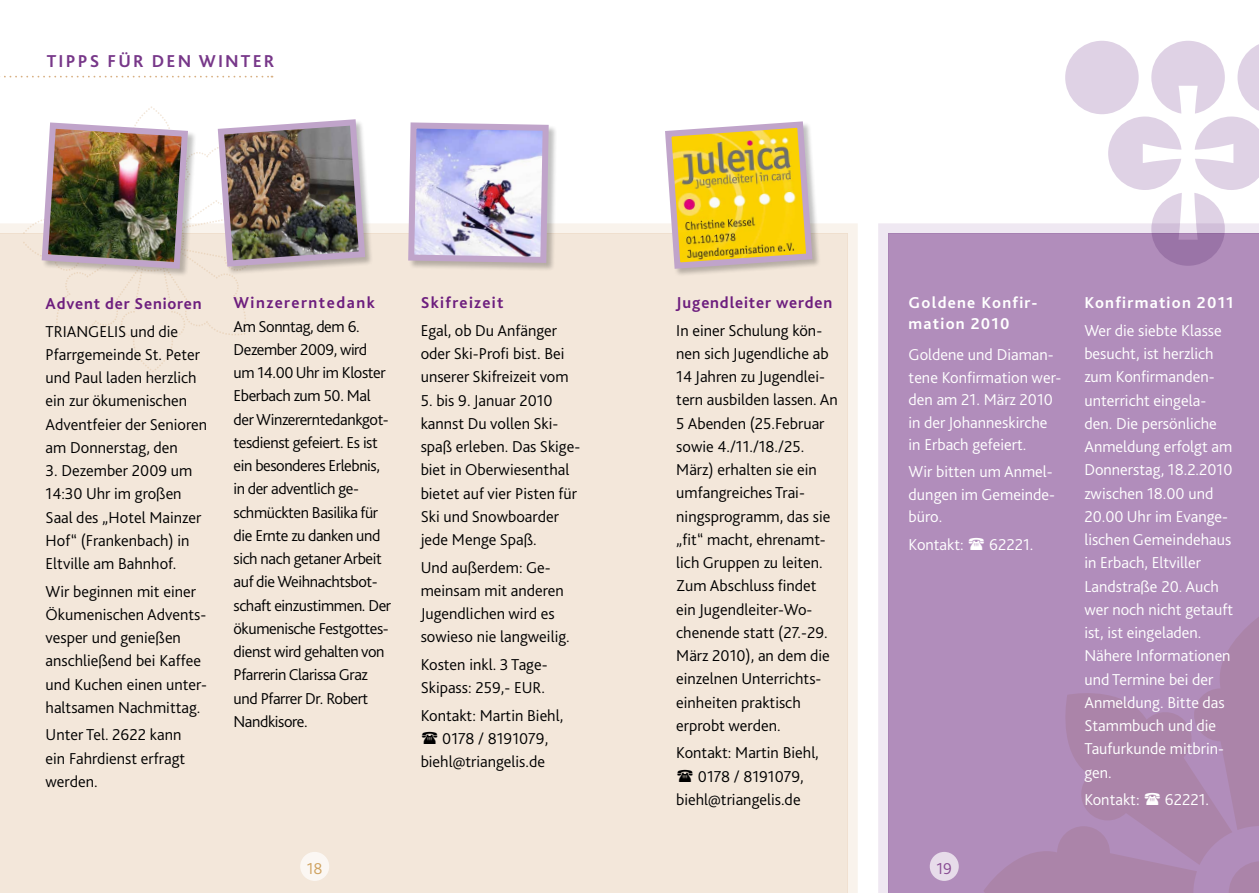
<style>
.page{position:relative;width:1259px;height:893px;background:#fff}
.page>*{position:absolute;margin:0;border:0;box-sizing:border-box;transform-origin:0 0}
.t1{font:700 18px "Bliss 2";color:#773789}
.t2{font:300 16.5px/23.2px "Bliss 2";color:#000}
.t3{font:300 16.5px/23.2px "Bliss 2";color:#fff}
.t4{font:300 16.5px/23.2px "Bliss 2";letter-spacing:-.025em;color:#000}
.t5{font:700 16.5px/21px "Bliss 2";letter-spacing:.075em;color:#fff}
.t6{font:700 16.5px "Bliss 2";letter-spacing:.05em;color:#6d1e7e}
.t7{font:700 16.5px "Bliss 2";letter-spacing:.09em;color:#6d1e7e}
.t8{font:700 16.5px "Bliss 2";letter-spacing:.08em;color:#6d1e7e}
.t9{font:300 16.5px "Bliss 2";color:#cfa260}
.t10{font:300 16.5px "Bliss 2";color:#874a92}
</style>
<div class="page">
<div style="left:0;top:223px;width:858px;height:670px;background:#f3e7da"></div>
<svg style="left:1065px;top:41px;width:194px;height:177px"></svg>
<div style="left:217px;top:119px;width:156px;height:156px;background:#000;opacity:.25"></div>
<img style="left:23px;top:106px;width:345px;height:267px">
<div style="left:664px;top:121px;width:156px;height:156px;background:#000;opacity:.25"></div>
<img style="left:662px;top:121px;width:153px;height:151px">
<div style="left:408px;top:122px;width:149px;height:149px;background:#000;opacity:.25"></div>
<img style="left:405px;top:122px;width:147px;height:144px">
<svg style="left:878px;top:218px;width:381px;height:675px;background:#b28fbb"></svg>
<svg style="left:0;top:76px;width:272px;height:2px"></svg>
<div style="left:300px;top:852px;width:29px;height:29px;background:#fbf7f3;border-radius:50%"></div>
<div style="left:929px;top:852px;width:29px;height:29px;background:#e7dcea;border-radius:50%"></div>
<svg style="left:422px;top:731px;width:15px;height:13px"></svg>
<svg style="left:677px;top:769px;width:16px;height:13px"></svg>
<svg style="left:1144px;top:793px;width:15px;height:12px"></svg>
<svg style="left:969px;top:537px;width:15px;height:13px"></svg>
<p class="t1" style="left:47px;top:50px;width:23px">Tipps</p>
<p class="t1" style="left:108px;top:50px;width:58px">für den</p>
<p class="t1" style="left:199px;top:50px;width:32px">Winter</p>
<p class="t6" style="left:46px;top:293px;width:158px">Advent der Senioren</p>
<p class="t2" style="left:46px;top:319px;width:163px">TRIANGELIS und die<br>Pfarrgemeinde St. Peter und Paul laden herzlich ein zur ökumenischen<br>Adventfeier der Senioren am Donnerstag, den</p>
<p class="t2" style="left:46px;top:459px;width:157px">3. Dezember 2009 um<br>14:30 Uhr im großen<br>Saal des „Hotel Mainzer<br>Hof“ (Frankenbach) in<br>Eltville am Bahnhof.</p>
<p class="t2" style="left:46px;top:579px;width:163px">Wir beginnen mit einer<br>Ökumenischen Advents&shy;vesper und genießen anschließend bei Kaffee und Kuchen einen unter&shy;haltsamen Nachmittag.</p>
<p class="t2" style="left:46px;top:723px;width:141px">Unter Tel. 2622 kann ein Fahrdienst erfragt werden.</p>
<p class="t7" style="left:233px;top:293px;width:143px">Winzererntedank</p>
<p class="t4" style="left:233px;top:314px;width:159px">Am Sonntag, dem 6.<br>Dezember 2009, wird um 14.00 Uhr im Kloster<br>Eberbach zum 50. Mal der Winzererntedankgot&shy;tesdienst gefeiert. Es ist ein besonderes Erlebnis, in der adventlich ge&shy;schmückten Basilika für die Ernte zu danken und sich nach getaner Arbeit auf die Weihnachtsbot&shy;schaft einzustimmen. Der ökumenische Festgottes&shy;dienst wird gehalten von<br>Pfarrerin Clarissa Graz und Pfarrer Dr. Robert<br>Nandkisore.</p>
<p class="t8" style="left:421px;top:293px;width:84px">Skifreizeit</p>
<p class="t2" style="left:421px;top:318px;width:150px">Egal, ob Du Anfänger oder Ski-Profi bist. Bei unserer Skifreizeit vom</p>
<p class="t2" style="left:421px;top:388px;width:161px">5. bis 9. Januar 2010 kannst Du vollen Ski&shy;spaß erleben. Das Skige&shy;biet in Oberwiesenthal bietet auf vier Pisten für<br>Ski und Snowboarder jede Menge Spaß.</p>
<p class="t2" style="left:421px;top:555px;width:151px">Und außerdem: Ge&shy;meinsam mit anderen<br>Jugendlichen wird es sowieso nie langweilig.</p>
<p class="t2" style="left:421px;top:652px;width:128px">Kosten inkl. 3 Tage-<br>Skipass: 259,- EUR.</p>
<p class="t2" style="left:421px;top:703px;width:144px">Kontakt: Martin Biehl,</p>
<p class="t2" style="left:442px;top:726px;width:107px">0178 / 8191079,</p>
<p class="t2" style="left:421px;top:749px;width:126px">biehl@triangelis.de</p>
<p class="t6" style="left:676px;top:292px;width:158px">Jugendleiter werden</p>
<p class="t2" style="left:676px;top:318px;width:163px">In einer Schulung kön&shy;nen sich Jugendliche ab<br>14 Jahren zu Jugendlei&shy;tern ausbilden lassen. An<br>5 Abenden (25.Februar sowie 4./11./18./25.<br>März) erhalten sie ein umfangreiches Trai&shy;ningsprogramm, das sie „fit“ macht, ehrenamt&shy;lich Gruppen zu leiten.<br>Zum Abschluss findet ein Jugendleiter-Wo&shy;chenende statt (27.-29.<br>März 2010), an dem die einzelnen Unterrichts&shy;einheiten praktisch erprobt werden.</p>
<p class="t2" style="left:676px;top:741px;width:144px">Kontakt: Martin Biehl,</p>
<p class="t2" style="left:698px;top:764px;width:107px">0178 / 8191079,</p>
<p class="t2" style="left:676px;top:787px;width:126px">biehl@triangelis.de</p>
<p class="t5" style="left:908px;top:292px;width:131px">Goldene Konfir&shy;mation 2010</p>
<p class="t3" style="left:908px;top:343px;width:154px;line-height:22.5px">Goldene und Diaman&shy;tene Konfirmation wer&shy;den am 21. März 2010 in der Johanneskirche in Erbach gefeiert.</p>
<p class="t3" style="left:908px;top:460px;width:148px;line-height:22.5px">Wir bitten um Anmel&shy;dungen im Gemeinde&shy;büro.</p>
<p class="t3" style="left:908px;top:532px;width:57px">Kontakt:</p>
<p class="t3" style="left:989px;top:532px;width:46px">62221.</p>
<p class="t9" style="left:307px;top:858px;width:17px">18</p>
<p class="t10" style="left:936px;top:858px;width:17px">19</p>
<p class="t5" style="left:1084px;top:292px;width:151px">Konfirmation 2011</p>
<p class="t3" style="left:1084px;top:318px;width:150px">Wer die siebte Klasse besucht, ist herzlich zum Konfirmanden&shy;unterricht eingela&shy;den. Die persönliche<br>Anmeldung erfolgt am<br>Donnerstag, 18.2.2010 zwischen 18.00 und<br>20.00 Uhr im Evange&shy;lischen Gemeindehaus in Erbach, Eltviller<br>Landstraße 20. Auch wer noch nicht getauft ist, ist eingeladen.<br>Nähere Informationen und Termine bei der<br>Anmeldung. Bitte das<br>Stammbuch und die<br>Taufurkunde mitbrin&shy;gen.</p>
<p class="t3" style="left:1084px;top:787px;width:57px">Kontakt:</p>
<p class="t3" style="left:1165px;top:787px;width:46px">62221.</p>
</div>
